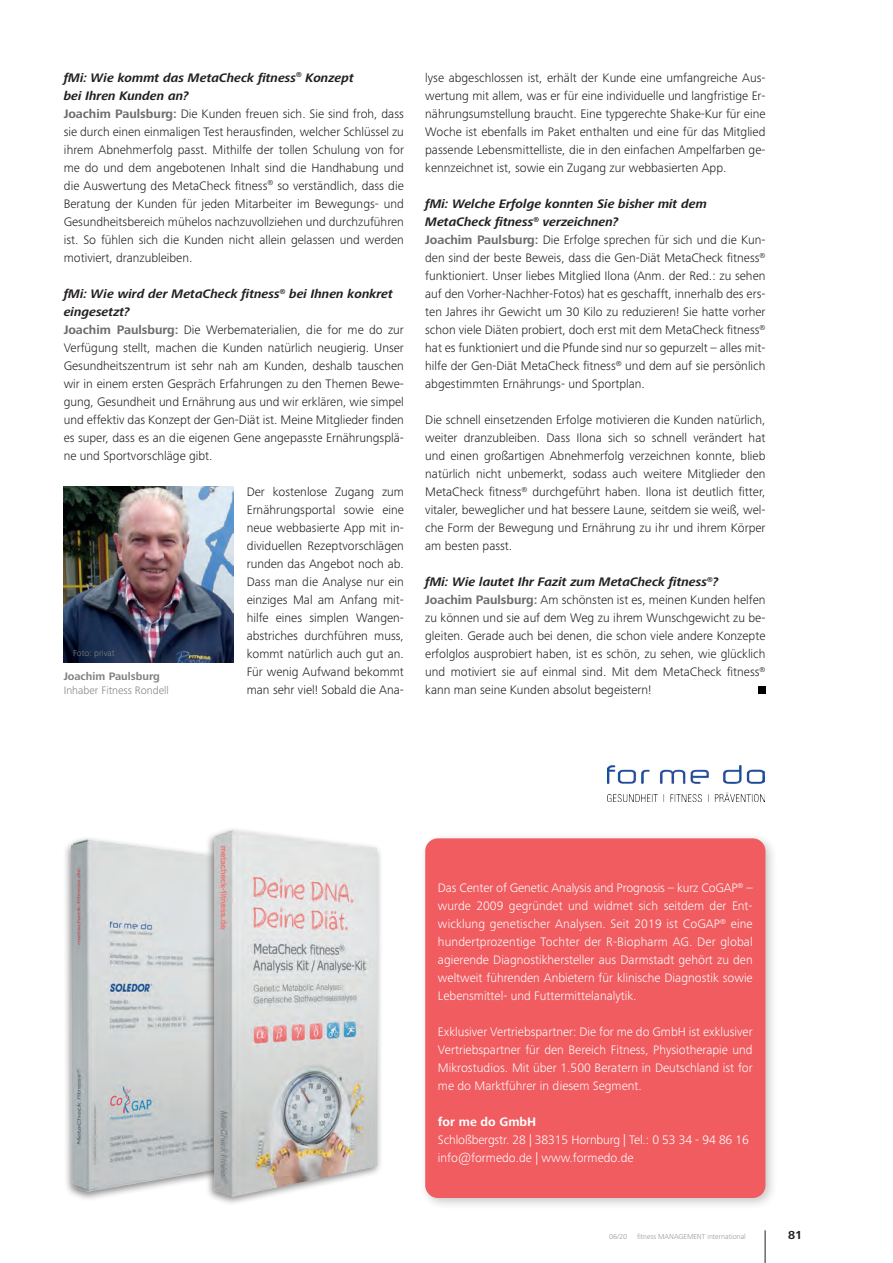
<style>
.page{position:relative;width:893px;height:1263px;background:#fff}
.page>*{position:absolute;margin:0;border:0;box-sizing:border-box;transform-origin:0 0}
.t1{font:300 12.75px/18px "Frutiger Next Pro";color:#231f20}
.t2{font:300 12.75px/18px "Frutiger Next Pro";color:#fff;text-align:justify}
.t3{font:700 12.75px "Frutiger Next Pro";color:#fff}
.t4{font:700 12px "Frutiger Next Pro";color:#231f20}
.t5{font:300 11.25px "Frutiger Next Pro";color:#808285}
.t6{font:700 11.25px "Frutiger Next Pro";color:#808285}
.t7{font:300 9px "Frutiger Next Pro";color:#808285}
.t8{font:300 7.5px "Frutiger Next Pro";color:#939598}
.s1{font-weight:700;font-style:italic}
.s2{font-weight:700;color:#6c6d70}
</style>
<div class="page">
<img style="left:607px;top:766px;width:157px;height:36px">
<img style="left:65px;top:838px;width:116px;height:361px">
<img style="left:181px;top:829px;width:200px;height:375px">
<div style="left:419px;top:832px;width:359px;height:378px;background:#231f20;opacity:.25"></div>
<div style="left:425px;top:838px;width:340px;height:360px;background:#f05c60;border-radius:13px"></div>
<img style="left:64px;top:487px;width:170px;height:175px">
<div style="left:758px;top:686px;width:7px;height:8px;background:#000002"></div>
<hr style="left:765px;top:1230px;width:1px;height:33px;background:#231f20">
<p class="t1" style="left:64px;top:68px;width:342px"><span class="s1">fMi: Wie kommt das MetaCheck fitness</span><sup>®</sup> <span class="s1">Konzept<br>bei Ihren Kunden an?<br></span><span class="s2">Joachim Paulsburg:</span> Die Kunden freuen sich. Sie sind froh, dass sie durch einen einmaligen Test herausfinden, welcher Schlüssel zu ihrem Abnehmerfolg passt. Mithilfe der tollen Schulung von for me do und dem angebotenen Inhalt sind die Handhabung und die Auswertung des MetaCheck fitness<sup>®</sup> so verständlich, dass die Beratung der Kunden für jeden Mitarbeiter im Bewegungs- und Gesundheitsbereich mühelos nachzuvollziehen und durchzuführen ist. So fühlen sich die Kunden nicht allein gelassen und werden motiviert, dranzubleiben.</p>
<p class="t1" style="left:64px;top:284px;width:342px"><span class="s1">fMi: Wie wird der MetaCheck fitness</span><sup>®</sup> <span class="s1">bei Ihnen konkret eingesetzt?<br></span><span class="s2">Joachim Paulsburg:</span> Die Werbematerialien, die for me do zur Verfügung stellt, machen die Kunden natürlich neugierig. Unser Gesundheitszentrum ist sehr nah am Kunden, deshalb tauschen wir in einem ersten Gespräch Erfahrungen zu den Themen Bewe&shy;gung, Gesundheit und Ernährung aus und wir erklären, wie simpel und effektiv das Konzept der Gen-Diät ist. Meine Mitglieder finden es super, dass es an die eigenen Gene angepasste Ernährungsplä&shy;ne und Sportvorschläge gibt.</p>
<p class="t1" style="left:247px;top:482px;width:159px;text-align:justify">Der kostenlose Zugang zum Ernährungsportal sowie eine neue webbasierte App mit in&shy;dividuellen Rezeptvorschlägen runden das Angebot noch ab.<br>Dass man die Analyse nur ein einziges Mal am Anfang mit&shy;hilfe eines simplen Wangen&shy;abstriches durchführen muss, kommt natürlich auch gut an.<br>Für wenig Aufwand bekommt man sehr viel! Sobald die Ana-</p>
<p class="t7" style="left:73px;top:648px;width:43px">Foto: privat</p>
<p class="t6" style="left:64px;top:670px;width:98px">Joachim Paulsburg</p>
<p class="t5" style="left:64px;top:684px;width:107px">Inhaber Fitness Rondell</p>
<p class="t1" style="left:425px;top:68px;width:342px;text-align:justify">lyse abgeschlossen ist, erhält der Kunde eine umfangreiche Aus&shy;wertung mit allem, was er für eine individuelle und langfristige Er&shy;nährungsumstellung braucht. Eine typgerechte Shake-Kur für eine Woche ist ebenfalls im Paket enthalten und eine für das Mitglied passende Lebensmittelliste, die in den einfachen Ampelfarben ge&shy;kennzeichnet ist, sowie ein Zugang zur webbasierten App.</p>
<p class="t1" style="left:425px;top:195px;width:342px"><span class="s1">fMi: Welche Erfolge konnten Sie bisher mit dem MetaCheck fitness</span><sup>®</sup> <span class="s1">verzeichnen?<br></span><span class="s2">Joachim Paulsburg:</span> Die Erfolge sprechen für sich und die Kun&shy;den sind der beste Beweis, dass die Gen-Diät MetaCheck fitness<sup>® </sup>funktioniert. Unser liebes Mitglied Ilona (Anm. der Red.: zu sehen auf den Vorher-Nachher-Fotos) hat es geschafft, innerhalb des ers&shy;ten Jahres ihr Gewicht um 30 Kilo zu reduzieren! Sie hatte vorher schon viele Diäten probiert, doch erst mit dem MetaCheck fitness<sup>® </sup>hat es funktioniert und die Pfunde sind nur so gepurzelt – alles mit&shy;hilfe der Gen-Diät MetaCheck fitness<sup>®</sup> und dem auf sie persönlich abgestimmten Ernährungs- und Sportplan.</p>
<p class="t1" style="left:425px;top:410px;width:342px;text-align:justify">Die schnell einsetzenden Erfolge motivieren die Kunden natürlich, weiter dranzubleiben. Dass Ilona sich so schnell verändert hat und einen großartigen Abnehmerfolg verzeichnen konnte, blieb natürlich nicht unbemerkt, sodass auch weitere Mitglieder den MetaCheck fitness<sup>®</sup> durchgeführt haben. Ilona ist deutlich fitter, vitaler, beweglicher und hat bessere Laune, seitdem sie weiß, wel&shy;che Form der Bewegung und Ernährung zu ihr und ihrem Körper am besten passt.</p>
<p class="t1" style="left:425px;top:572px;width:342px"><span class="s1">fMi: Wie lautet Ihr Fazit zum MetaCheck fitness</span><sup>®</sup><span class="s1">?<br></span><span class="s2">Joachim Paulsburg:</span> Am schönsten ist es, meinen Kunden helfen zu können und sie auf dem Weg zu ihrem Wunschgewicht zu be&shy;gleiten. Gerade auch bei denen, die schon viele andere Konzepte erfolglos ausprobiert haben, ist es schön, zu sehen, wie glücklich und motiviert sie auf einmal sind. Mit dem MetaCheck fitness<sup>® </sup>kann man seine Kunden absolut begeistern!</p>
<p class="t2" style="left:438px;top:878px;width:316px">Das Center of Genetic Analysis and Prognosis – kurz CoGAP<sup>®</sup> – wurde 2009 gegründet und widmet sich seitdem der Ent&shy;wicklung genetischer Analysen. Seit 2019 ist CoGAP<sup>®</sup> eine hundertprozentige Tochter der R-Biopharm AG. Der global agierende Diagnostikhersteller aus Darmstadt gehört zu den weltweit führenden Anbietern für klinische Diagnostik sowie Lebensmittel- und Futtermittelanalytik.</p>
<p class="t2" style="left:438px;top:1022px;width:316px">Exklusiver Vertriebspartner: Die for me do GmbH ist exklusiver Vertriebspartner für den Bereich Fitness, Physiotherapie und Mikrostudios. Mit über 1.500 Beratern in Deutschland ist for me do Marktführer in diesem Segment.</p>
<p class="t3" style="left:438px;top:1114px;width:100px">for me do GmbH</p>
<p class="t2" style="left:438px;top:1130px;width:312px">Schloßbergstr. 28 | 38315 Hornburg | Tel.: 0 53 34 - 94 86 16 info@formedo.de | www.formedo.de</p>
<p class="t8" style="left:609px;top:1232px;width:20px">06/20</p>
<p class="t8" style="left:637px;top:1232px;width:110px">fitness MANAGEMENT international</p>
<p class="t4" style="left:788px;top:1228px;width:16px">81</p>
</div>
